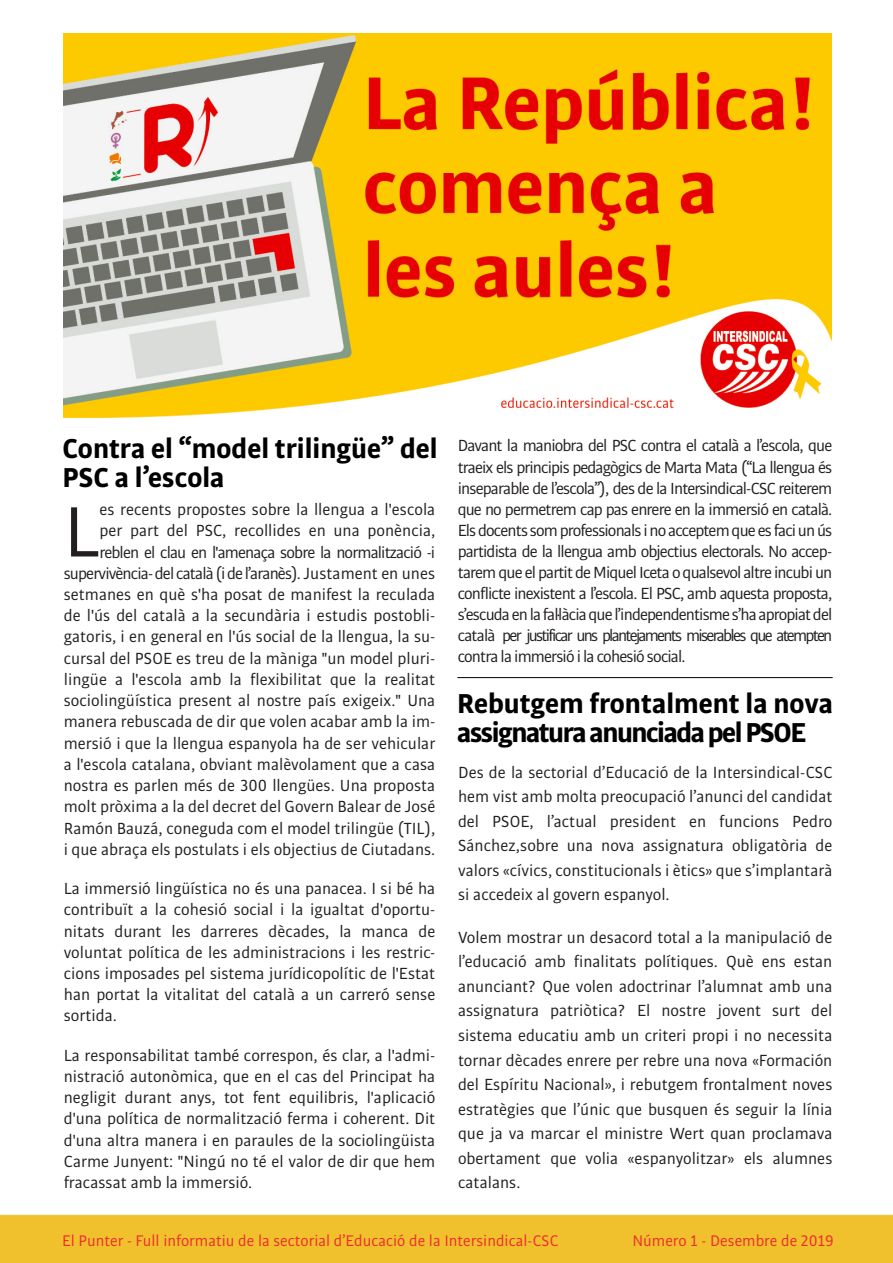
<style>
.page{position:relative;width:893px;height:1263px;background:#fff}
.page>*{position:absolute;margin:0;border:0;box-sizing:border-box;transform-origin:0 0}
.t1{font:76.05px "Bulo";color:#231f20}
.t2{font:700 29.25px/29.1px "Bulo";color:#000}
.t3{font:17.25px/21.3px "Bulo";color:#231f20;text-align:justify}
.t4{font:16.5px "Bulo";color:#ee2c2e}
</style>
<div class="page">
<div style="left:0;top:1215px;width:893px;height:48px;background:#f1c12d"></div>
<img style="left:64px;top:34px;width:767px;height:383px">
<hr style="left:458px;top:677px;width:374px;height:1px;background:#000">
<h2 class="t2" style="left:63px;top:436px;width:377px">Contra el “model trilingüe” del<br>PSC a l’escola</h2>
<p class="t3" style="left:64px;top:500px;width:373px;text-align:right">es recents propostes sobre la llengua a l'escola<br>per part del PSC, recollides en una ponència, reblen el clau en l'amenaça sobre la normalització -i supervivència-delcatalà(idel’aranès). Justament en unes setmanes en què s'ha posat de manifest la reculada de l'ús del català a la secundària i estudis postobli&shy;gatoris, i en general en l'ús social de la llengua, la su&shy;cursal del PSOE es treu de la màniga "un model pluri&shy;lingüe a l'escola amb la flexibilitat que la realitat sociolingüística present al nostre país exigeix." Una manera rebuscada de dir que volen acabar amb la im&shy;mersió i que la llengua espanyola ha de ser vehicular a l'escola catalana, obviant malèvolament que a casa nostra es parlen més de 300 llengües. Una proposta molt pròxima a la del decret del Govern Balear de José Ramón Bauzá, coneguda com el model trilingüe (TIL), i que abraça els postulats i els objectius de Ciutadans.</p>
<p class="t3" style="left:64px;top:879px;width:373px">La immersió lingüística no és una panacea. I si bé ha contribuït a la cohesió social i la igualtat d'oportu&shy;nitats durant les darreres dècades, la manca de voluntat política de les administracions i les restric&shy;cions imposades pel sistema jurídicopolític de l'Estat han portat la vitalitat del català a un carreró sense sortida.</p>
<p class="t3" style="left:64px;top:1046px;width:373px">La responsabilitat també correspon, és clar, a l'admi&shy;nistració autonòmica, que en el cas del Principat ha negligit durant anys, tot fent equilibris, l'aplicació d'una política de normalització ferma i coherent. Dit d'una altra manera i en paraules de la sociolingüista Carme Junyent: "Ningú no té el valor de dir que hem fracassat amb la immersió.</p>
<h1 class="t1" style="left:64px;top:499px;width:37px">L</h1>
<p class="t3" style="left:458px;top:436px;width:376px">Davant la maniobra del PSC contra el català a l’escola, que traeix els principis pedagògics de Marta Mata (“La llengua és inseparable de l’escola”), des de la Intersindical-CSC reiterem que no permetrem cap pas enrere en la immersió en català.<br>Elsdocentssomprofessionalsinoacceptemqueesfaciunús partidista de la llengua amb objectius electorals. No accep&shy;tarem que el partit de Miquel Iceta o qualsevol altre incubi un conflicte inexistent a l’escola. El PSC, amb aquesta proposta, s’escudaenlafal·làciaquel’independentismes’haapropiatdel català per justificar uns plantejaments miserables que atempten contra la immersió i la cohesió social.</p>
<h2 class="t2" style="left:457px;top:691px;width:377px">Rebutgem frontalment la nova assignaturaanunciadapelPSOE</h2>
<p class="t3" style="left:458px;top:761px;width:376px;line-height:24.5px">Des de la sectorial d’Educació de la Intersindical-CSC hem vist amb molta preocupació l’anunci del candidat del PSOE, l’actual president en funcions Pedro Sánchez,sobre una nova assignatura obligatòria de valors «cívics, constitucionals i ètics» que s’implantarà si accedeix al govern espanyol.</p>
<p class="t3" style="left:458px;top:926px;width:376px;line-height:24.5px">Volem mostrar un desacord total a la manipulació de l’educació amb finalitats polítiques. Què ens estan anunciant? Que volen adoctrinar l’alumnat amb una assignatura patriòtica? El nostre jovent surt del sistema educatiu amb un criteri propi i no necessita tornar dècades enrere per rebre una nova «Formación del Espíritu Nacional», i rebutgem frontalment noves estratègies que l’únic que busquen és seguir la línia que ja va marcar el ministre Wert quan proclamava obertament que volia «espanyolitzar» els alumnes catalans.</p>
<p class="t4" style="left:62px;top:1234px;width:498px">El Punter - Full informatiu de la sectorial d’Educació de la Intersindical-CSC</p>
<p class="t4" style="left:632px;top:1234px;width:203px">Número 1 - Desembre de 2019</p>
</div>
